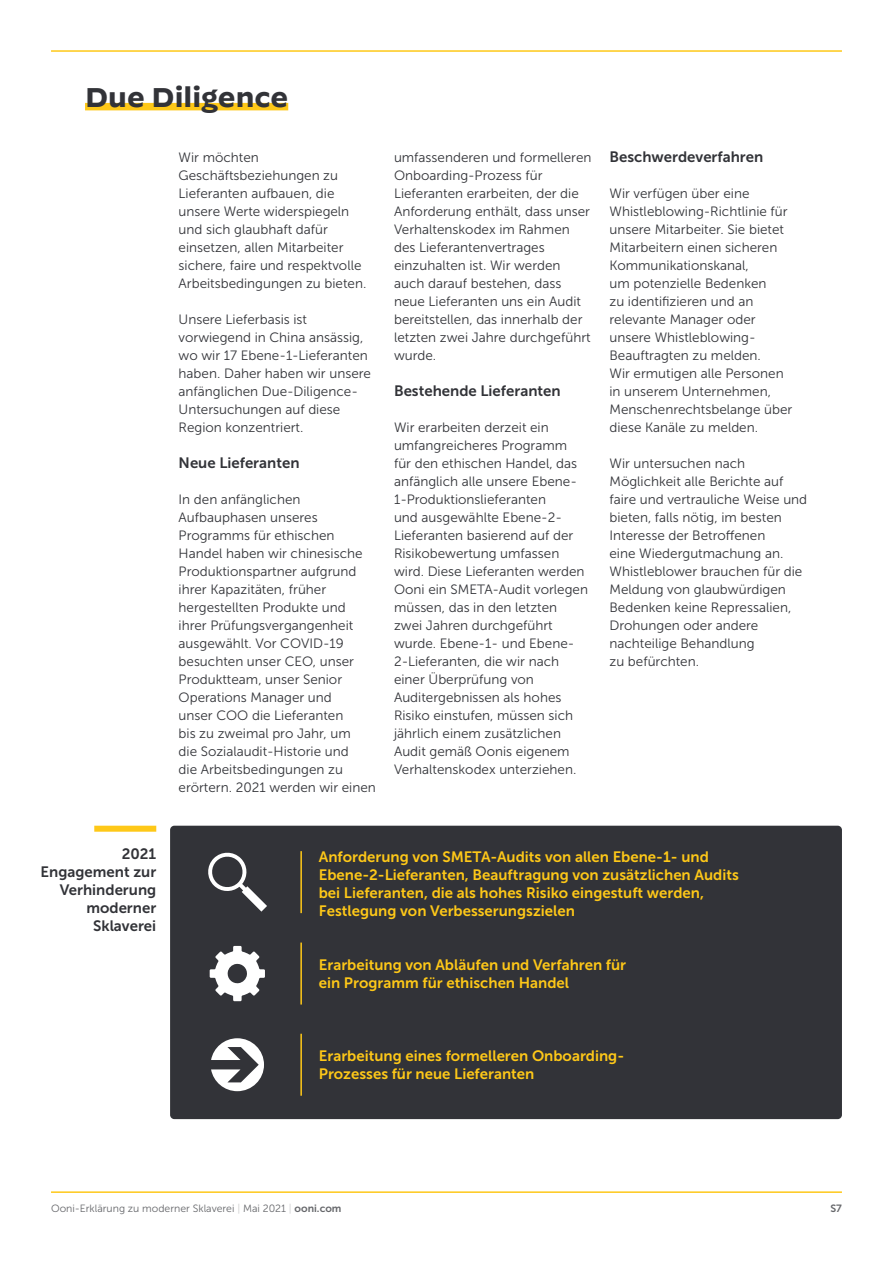
<style>
.page{position:relative;width:893px;height:1263px;background:#fff}
.page>*{position:absolute;margin:0;border:0;box-sizing:border-box;transform-origin:0 0}
.t1{font:700 27px "Decimal";color:#323338}
.t2{font:15px/18px "Museo Sans 700";color:#fec818}
.t3{font:15px/18px "Museo Sans 700";color:#323338;text-align:right}
.t4{font:13.5px/18px "Museo Sans 300";color:#323338}
.t5{font:10.5px "Museo Sans 300";color:#65666a}
.t6{font:10.5px "Museo Sans 700";color:#65666a}
.s1{color:#cccccd}
.s2{font-family:"Museo Sans 700"}
</style>
<div class="page">
<hr style="left:51px;top:50px;width:791px;height:2px;background:#fec818">
<hr style="left:51px;top:1191px;width:791px;height:2px;background:#fec818">
<div style="left:85px;top:103px;width:203px;height:7px;background:#fec818"></div>
<div style="left:170px;top:826px;width:672px;height:293px;background:#323338;border-radius:4px"></div>
<hr style="left:300px;top:851px;width:2px;height:62px;background:#fec818">
<hr style="left:300px;top:942px;width:2px;height:62px;background:#fec818">
<hr style="left:300px;top:1034px;width:2px;height:62px;background:#fec818">
<svg style="left:208px;top:852px;width:59px;height:60px"></svg>
<svg style="left:210px;top:946px;width:55px;height:55px"></svg>
<svg style="left:211px;top:1038px;width:53px;height:53px"></svg>
<div style="left:94px;top:826px;width:62px;height:6px;background:#fec818"></div>
<h1 class="t1" style="left:85px;top:82px;width:205px">Due Diligence</h1>
<p class="t4" style="left:179px;top:148px;width:189px">Wir möchten<br>Geschäftsbeziehungen zu<br>Lieferanten aufbauen, die unsere Werte widerspiegeln und sich glaubhaft dafür einsetzen, allen Mitarbeiter sichere, faire und respektvolle<br>Arbeitsbedingungen zu bieten.</p>
<p class="t4" style="left:179px;top:310px;width:194px">Unsere Lieferbasis ist vorwiegend in China ansässig, wo wir 17 Ebene-1-Lieferanten haben. Daher haben wir unsere anfänglichen Due-Diligence-<br>Untersuchungen auf diese<br>Region konzentriert.</p>
<p class="t3" style="left:179px;top:454px;width:122px">Neue Lieferanten</p>
<p class="t4" style="left:179px;top:490px;width:199px">In den anfänglichen<br>Aufbauphasen unseres<br>Programms für ethischen<br>Handel haben wir chinesische<br>Produktionspartner aufgrund ihrer Kapazitäten, früher hergestellten Produkte und ihrer Prüfungsvergangenheit ausgewählt. Vor COVID-19 besuchten unser CEO, unser<br>Produktteam, unser Senior<br>Operations Manager und<br>unser COO die Lieferanten<br>bis zu zweimal pro Jahr, um<br>die Sozialaudit-Historie und<br>die Arbeitsbedingungen zu erörtern. 2021 werden wir einen</p>
<p class="t4" style="left:394px;top:148px;width:199px">umfassenderen und formelleren<br>Onboarding-Prozess für<br>Lieferanten erarbeiten, der die<br>Anforderung enthält, dass unser<br>Verhaltenskodex im Rahmen des Lieferantenvertrages einzuhalten ist. Wir werden auch darauf bestehen, dass neue Lieferanten uns ein Audit bereitstellen, das innerhalb der letzten zwei Jahre durchgeführt wurde.</p>
<p class="t3" style="left:394px;top:382px;width:168px">Bestehende Lieferanten</p>
<p class="t4" style="left:394px;top:418px;width:196px">Wir erarbeiten derzeit ein umfangreicheres Programm<br>für den ethischen Handel, das anfänglich alle unsere Ebene-<br>1-Produktionslieferanten<br>und ausgewählte Ebene-2-<br>Lieferanten basierend auf der<br>Risikobewertung umfassen wird. Diese Lieferanten werden<br>Ooni ein SMETA-Audit vorlegen müssen, das in den letzten zwei Jahren durchgeführt wurde. Ebene-1- und Ebene-<br>2-Lieferanten, die wir nach einer Überprüfung von<br>Auditergebnissen als hohes<br>Risiko einstufen, müssen sich jährlich einem zusätzlichen<br>Audit gemäß Oonis eigenem<br>Verhaltenskodex unterziehen.</p>
<p class="t3" style="left:609px;top:148px;width:155px">Beschwerdeverfahren</p>
<p class="t4" style="left:609px;top:184px;width:184px">Wir verfügen über eine<br>Whistleblowing-Richtlinie für unsere Mitarbeiter. Sie bietet<br>Mitarbeitern einen sicheren<br>Kommunikationskanal,<br>um potenzielle Bedenken<br>zu identifizieren und an relevante Manager oder unsere Whistleblowing-<br>Beauftragten zu melden.<br>Wir ermutigen alle Personen in unserem Unternehmen,<br>Menschenrechtsbelange über diese Kanäle zu melden.</p>
<p class="t4" style="left:609px;top:454px;width:199px">Wir untersuchen nach<br>Möglichkeit alle Berichte auf faire und vertrauliche Weise und bieten, falls nötig, im besten<br>Interesse der Betroffenen<br>eine Wiedergutmachung an.<br>Whistleblower brauchen für die<br>Meldung von glaubwürdigen<br>Bedenken keine Repressalien,<br>Drohungen oder andere nachteilige Behandlung<br>zu befürchten.</p>
<p class="t3" style="left:41px;top:845px;width:117px">2021<br>Engagement zur<br>Verhinderung moderner<br>Sklaverei</p>
<p class="t2" style="left:319px;top:848px;width:421px">Anforderung von SMETA-Audits von allen Ebene-1- und Ebene-2-Lieferanten, Beauftragung von zusätzlichen Audits bei Lieferanten, die als hohes Risiko eingestuft werden, Festlegung von Verbesserungszielen</p>
<p class="t2" style="left:319px;top:956px;width:309px">Erarbeitung von Abläufen und Verfahren für ein Programm für ethischen Handel</p>
<p class="t2" style="left:319px;top:1047px;width:307px">Erarbeitung eines formelleren Onboarding-<br>Prozesses für neue Lieferanten</p>
<p class="t5" style="left:51px;top:1203px;width:292px">Ooni-Erklärung zu moderner Sklaverei <span class="s1">|</span> Mai 2021 <span class="s1">|</span> <span class="s2">ooni.com</span></p>
<p class="t6" style="left:830px;top:1203px;width:13px">S7</p>
</div>
